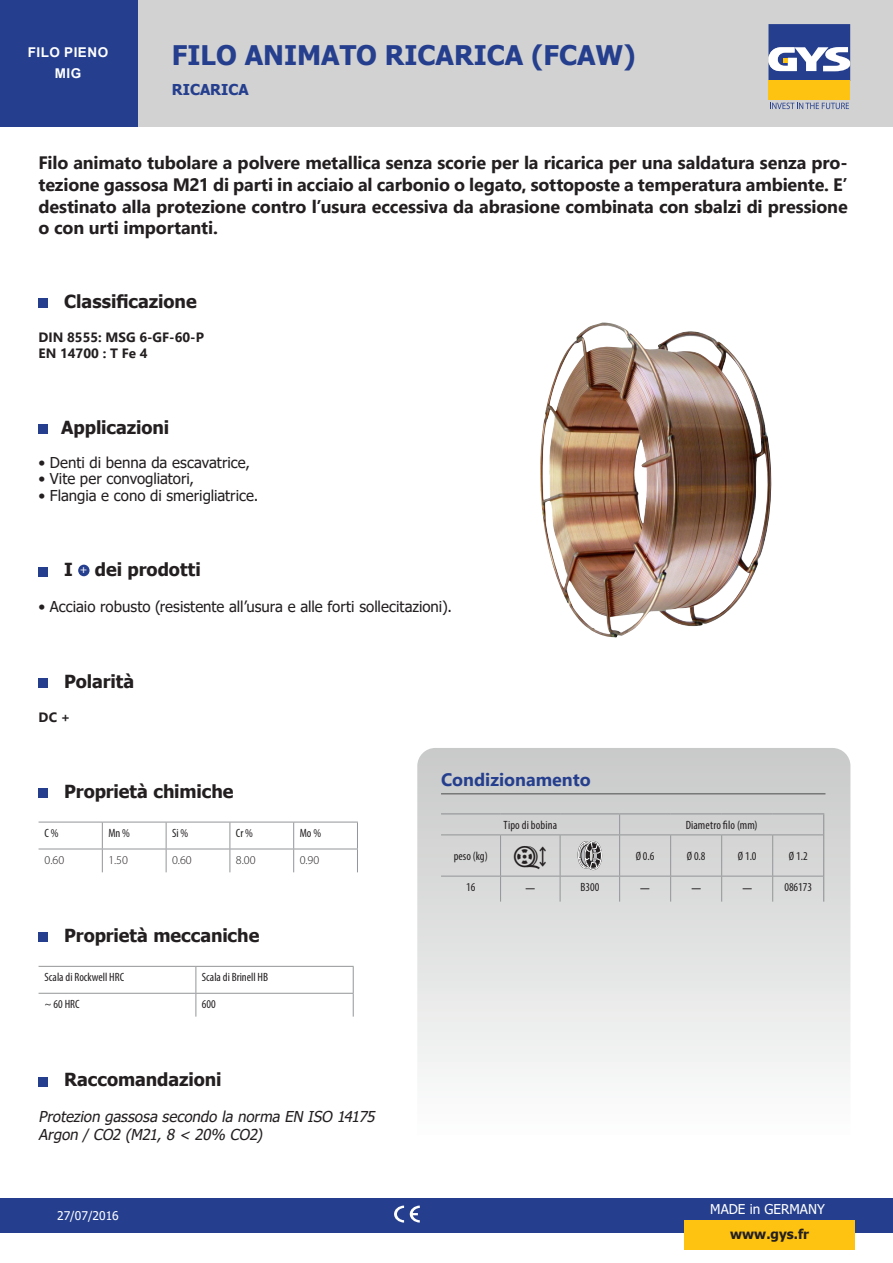
<style>
.page{position:relative;width:893px;height:1263px;background:#fff}
.page>*{position:absolute;margin:0;border:0;box-sizing:border-box;transform-origin:0 0}
.t1{font:700 27px "Tahoma";color:#253f8e}
.t2{font:700 18px/21.6px "Segoe UI";letter-spacing:-.01em;color:#231f20;text-align:justify}
.t3{font:700 18px "Tahoma";letter-spacing:-.005em;color:#231f20}
.t4{font:700 18px "Segoe UI";color:#253f8e}
.t5{font:condensed 18px "Myriad Pro";color:#231f20}
.t6{font:15px "Tahoma";color:#231f20}
.t7{font:italic 15px "Tahoma";color:#231f20}
.t8{font:700 15px "Tahoma";color:#253f8e}
.Helvetica_light{font:700 13.5px "Segoe UI";color:#231f20}
.t9{font:13.5px "Tahoma";color:#fff}
.t10{font:700 13.5px "Arial";letter-spacing:.035em;color:#fff}
.t11{font:700 13.5px "Tahoma";color:#231f20}
.Normal_7pt_condensed{font:condensed 12px "Myriad Pro";color:#231f20}
.t12{font:300 12px "Myriad Pro";color:#231f20}
.t13{font:12px "Tahoma";color:#fff}
.t14{font:700 condensed 12px "Minion Pro";color:#fff}
</style>
<div class="page">
<div style="left:137px;top:0;width:756px;height:127px;background:#d2d2d2"></div>
<div style="left:0;top:1198px;width:893px;height:34px;background:#253f8e"></div>
<div style="left:768px;top:81px;width:82px;height:19px;background:#fec210"></div>
<svg style="left:768px;top:24px;width:82px;height:57px;background:#6575a9"></svg>
<svg style="left:770px;top:103px;width:79px;height:6px"></svg>
<div style="left:0;top:0;width:137px;height:127px;background:#253f8e"></div>
<svg style="left:417px;top:748px;width:433px;height:329px;background:#dddedd"></svg>
<svg style="left:394px;top:1205px;width:10px;height:17px"></svg>
<svg style="left:410px;top:1205px;width:10px;height:17px"></svg>
<div style="left:685px;top:1220px;width:170px;height:30px;background:#fec210"></div>
<img style="left:540px;top:322px;width:232px;height:316px">
<hr style="left:441px;top:793px;width:384px;height:1px;background:#4b4c4d">
<hr style="left:500px;top:835px;width:1px;height:41px;background:#939598">
<hr style="left:560px;top:835px;width:1px;height:41px;background:#939598">
<hr style="left:619px;top:835px;width:1px;height:41px;background:#939598">
<hr style="left:670px;top:835px;width:1px;height:41px;background:#939598">
<hr style="left:721px;top:835px;width:1px;height:41px;background:#939598">
<hr style="left:772px;top:835px;width:1px;height:41px;background:#939598">
<svg style="left:500px;top:877px;width:1px;height:25px"></svg>
<svg style="left:560px;top:877px;width:1px;height:25px"></svg>
<svg style="left:619px;top:877px;width:1px;height:25px"></svg>
<svg style="left:670px;top:877px;width:1px;height:25px"></svg>
<svg style="left:721px;top:877px;width:1px;height:25px"></svg>
<svg style="left:772px;top:877px;width:1px;height:25px"></svg>
<hr style="left:441px;top:876px;width:60px;height:1px;background:#939598">
<hr style="left:501px;top:876px;width:59px;height:1px;background:#939598">
<hr style="left:560px;top:876px;width:60px;height:1px;background:#939598">
<hr style="left:620px;top:876px;width:51px;height:1px;background:#939598">
<hr style="left:671px;top:876px;width:51px;height:1px;background:#939598">
<hr style="left:722px;top:876px;width:51px;height:1px;background:#939598">
<hr style="left:773px;top:876px;width:50px;height:1px;background:#939598">
<hr style="left:620px;top:834px;width:51px;height:1px;background:#939598">
<hr style="left:671px;top:834px;width:51px;height:1px;background:#939598">
<hr style="left:722px;top:834px;width:51px;height:1px;background:#939598">
<hr style="left:773px;top:834px;width:50px;height:1px;background:#939598">
<svg style="left:619px;top:814px;width:1px;height:20px"></svg>
<hr style="left:441px;top:834px;width:60px;height:1px;background:#939598">
<hr style="left:501px;top:834px;width:59px;height:1px;background:#939598">
<hr style="left:560px;top:834px;width:60px;height:1px;background:#939598">
<hr style="left:441px;top:813px;width:60px;height:1px;background:#939598">
<hr style="left:501px;top:813px;width:59px;height:1px;background:#939598">
<hr style="left:560px;top:813px;width:60px;height:1px;background:#939598">
<hr style="left:620px;top:813px;width:51px;height:1px;background:#939598">
<hr style="left:671px;top:813px;width:51px;height:1px;background:#939598">
<hr style="left:722px;top:813px;width:51px;height:1px;background:#939598">
<hr style="left:773px;top:813px;width:51px;height:1px;background:#939598">
<svg style="left:823px;top:814px;width:1px;height:21px"></svg>
<hr style="left:823px;top:835px;width:1px;height:41px;background:#939598">
<svg style="left:823px;top:876px;width:1px;height:26px"></svg>
<svg style="left:577px;top:840px;width:26px;height:38px"></svg>
<div style="left:39px;top:299px;width:9px;height:9px;background:#253f8e"></div>
<div style="left:39px;top:425px;width:9px;height:9px;background:#253f8e"></div>
<div style="left:39px;top:567px;width:9px;height:9px;background:#253f8e"></div>
<div style="left:78px;top:565px;width:12px;height:11px;background:#253f8e;border-radius:50%"></div>
<div style="left:39px;top:678px;width:9px;height:10px;background:#253f8e"></div>
<div style="left:39px;top:788px;width:9px;height:10px;background:#253f8e"></div>
<hr style="left:39px;top:849px;width:63px;height:1px;background:#939598">
<hr style="left:102px;top:849px;width:64px;height:1px;background:#939598">
<hr style="left:166px;top:849px;width:64px;height:1px;background:#939598">
<hr style="left:230px;top:849px;width:64px;height:1px;background:#939598">
<hr style="left:294px;top:849px;width:64px;height:1px;background:#939598">
<svg style="left:102px;top:823px;width:1px;height:49px"></svg>
<hr style="left:39px;top:822px;width:63px;height:1px;background:#939598">
<hr style="left:102px;top:822px;width:64px;height:1px;background:#939598">
<hr style="left:166px;top:822px;width:64px;height:1px;background:#939598">
<hr style="left:230px;top:822px;width:64px;height:1px;background:#939598">
<hr style="left:294px;top:822px;width:64px;height:1px;background:#939598">
<svg style="left:166px;top:822px;width:1px;height:50px"></svg>
<svg style="left:230px;top:822px;width:1px;height:50px"></svg>
<svg style="left:293px;top:822px;width:1px;height:50px"></svg>
<svg style="left:357px;top:822px;width:1px;height:50px"></svg>
<div style="left:39px;top:933px;width:9px;height:9px;background:#253f8e"></div>
<hr style="left:39px;top:966px;width:157px;height:1px;background:#939598">
<hr style="left:196px;top:966px;width:158px;height:1px;background:#939598">
<svg style="left:196px;top:967px;width:1px;height:49px"></svg>
<svg style="left:353px;top:967px;width:1px;height:49px"></svg>
<hr style="left:39px;top:993px;width:157px;height:1px;background:#939598">
<hr style="left:196px;top:993px;width:158px;height:1px;background:#939598">
<div style="left:39px;top:1077px;width:9px;height:9px;background:#253f8e"></div>
<svg style="left:514px;top:846px;width:32px;height:23px"></svg>
<p class="t10" style="left:28px;top:43px;width:82px">FILO PIENO</p>
<p class="t10" style="left:55px;top:64px;width:28px">MIG</p>
<p class="t1" style="left:172px;top:36px;width:465px">FILO ANIMATO RICARICA (FCAW)</p>
<p class="t8" style="left:172px;top:79px;width:78px">RICARICA</p>
<p class="t2" style="left:39px;top:151px;width:811px">Filo animato tubolare a polvere metallica senza scorie per la ricarica per una saldatura senza pro&shy;tezione gassosa M21 di parti in acciaio al carbonio o legato, sottoposte a temperatura ambiente. E’ destinato alla protezione contro l’usura eccessiva da abrasione combinata con sbalzi di pressione o con urti importanti.</p>
<p class="t3" style="left:64px;top:289px;width:134px">Classificazione</p>
<p class="Helvetica_light" style="left:39px;top:325px;width:167px">DIN 8555: MSG 6-GF-60-P</p>
<p class="Helvetica_light" style="left:39px;top:341px;width:110px">EN 14700 : T Fe 4</p>
<p class="t3" style="left:61px;top:415px;width:110px">Applicazioni</p>
<p class="t6" style="left:39px;top:453px;width:213px">• Denti di benna da escavatrice,</p>
<p class="t6" style="left:39px;top:469px;width:157px">• Vite per convogliatori,</p>
<p class="t6" style="left:39px;top:485px;width:221px">• Flangia e cono di smerigliatrice.</p>
<p class="t3" style="left:64px;top:557px;width:10px">I</p>
<p class="t14" style="left:80px;top:561px;width:8px">+</p>
<p class="t3" style="left:95px;top:557px;width:108px">dei prodotti</p>
<p class="t6" style="left:39px;top:597px;width:415px">• Acciaio robusto (resistente all’usura e alle forti sollecitazioni).</p>
<p class="t3" style="left:64px;top:669px;width:71px">Polarità</p>
<p class="Helvetica_light" style="left:39px;top:704px;width:33px">DC +</p>
<p class="t3" style="left:64px;top:778px;width:171px">Proprietà chimiche</p>
<p class="Normal_7pt_condensed" style="left:45px;top:826px;width:16px">C %</p>
<p class="Normal_7pt_condensed" style="left:108px;top:826px;width:23px">Mn %</p>
<p class="Normal_7pt_condensed" style="left:172px;top:826px;width:18px">Si %</p>
<p class="Normal_7pt_condensed" style="left:236px;top:826px;width:19px">Cr %</p>
<p class="Normal_7pt_condensed" style="left:300px;top:826px;width:23px">Mo %</p>
<p class="t12" style="left:45px;top:853px;width:21px">0.60</p>
<p class="t12" style="left:108px;top:853px;width:21px">1.50</p>
<p class="t12" style="left:172px;top:853px;width:21px">0.60</p>
<p class="t12" style="left:236px;top:853px;width:21px">8.00</p>
<p class="t12" style="left:300px;top:853px;width:21px">0.90</p>
<p class="t3" style="left:64px;top:923px;width:197px">Proprietà meccaniche</p>
<p class="Normal_7pt_condensed" style="left:45px;top:970px;width:81px">Scala di Rockwell HRC</p>
<p class="Normal_7pt_condensed" style="left:202px;top:970px;width:68px">Scala di Brinell HB</p>
<p class="Normal_7pt_condensed" style="left:45px;top:997px;width:37px">~ 60 HRC</p>
<p class="Normal_7pt_condensed" style="left:202px;top:997px;width:15px">600</p>
<p class="t3" style="left:64px;top:1067px;width:159px">Raccomandazioni</p>
<p class="t7" style="left:39px;top:1107px;width:341px">Protezion gassosa secondo la norma EN ISO 14175</p>
<p class="t7" style="left:39px;top:1125px;width:229px">Argon /CO2 (M21,8 &lt; 20% CO2)</p>
<p class="t13" style="left:57px;top:1207px;width:63px">27/07/2016</p>
<p class="t4" style="left:441px;top:762px;width:151px">Condizionamento</p>
<p class="Normal_7pt_condensed" style="left:504px;top:818px;width:55px">Tipo di bobina</p>
<p class="Normal_7pt_condensed" style="left:686px;top:818px;width:73px">Diametro filo (mm)</p>
<p class="Normal_7pt_condensed" style="left:454px;top:849px;width:36px">peso (kg)</p>
<p class="Normal_7pt_condensed" style="left:636px;top:849px;width:20px">Ø 0.6</p>
<p class="Normal_7pt_condensed" style="left:687px;top:849px;width:20px">Ø 0.8</p>
<p class="Normal_7pt_condensed" style="left:738px;top:849px;width:20px">Ø 1.0</p>
<p class="Normal_7pt_condensed" style="left:789px;top:849px;width:20px">Ø 1.2</p>
<p class="Normal_7pt_condensed" style="left:466px;top:880px;width:11px">16</p>
<p class="t5" style="left:526px;top:870px;width:10px">_</p>
<p class="Normal_7pt_condensed" style="left:580px;top:880px;width:20px">B300</p>
<p class="t5" style="left:641px;top:870px;width:10px">_</p>
<p class="t5" style="left:692px;top:870px;width:10px">_</p>
<p class="t5" style="left:743px;top:870px;width:10px">_</p>
<p class="Normal_7pt_condensed" style="left:784px;top:880px;width:29px">086173</p>
<p class="t9" style="left:710px;top:1200px;width:116px">MADE in GERMANY</p>
<p class="t11" style="left:730px;top:1225px;width:80px">www.gys.fr</p>
</div>
